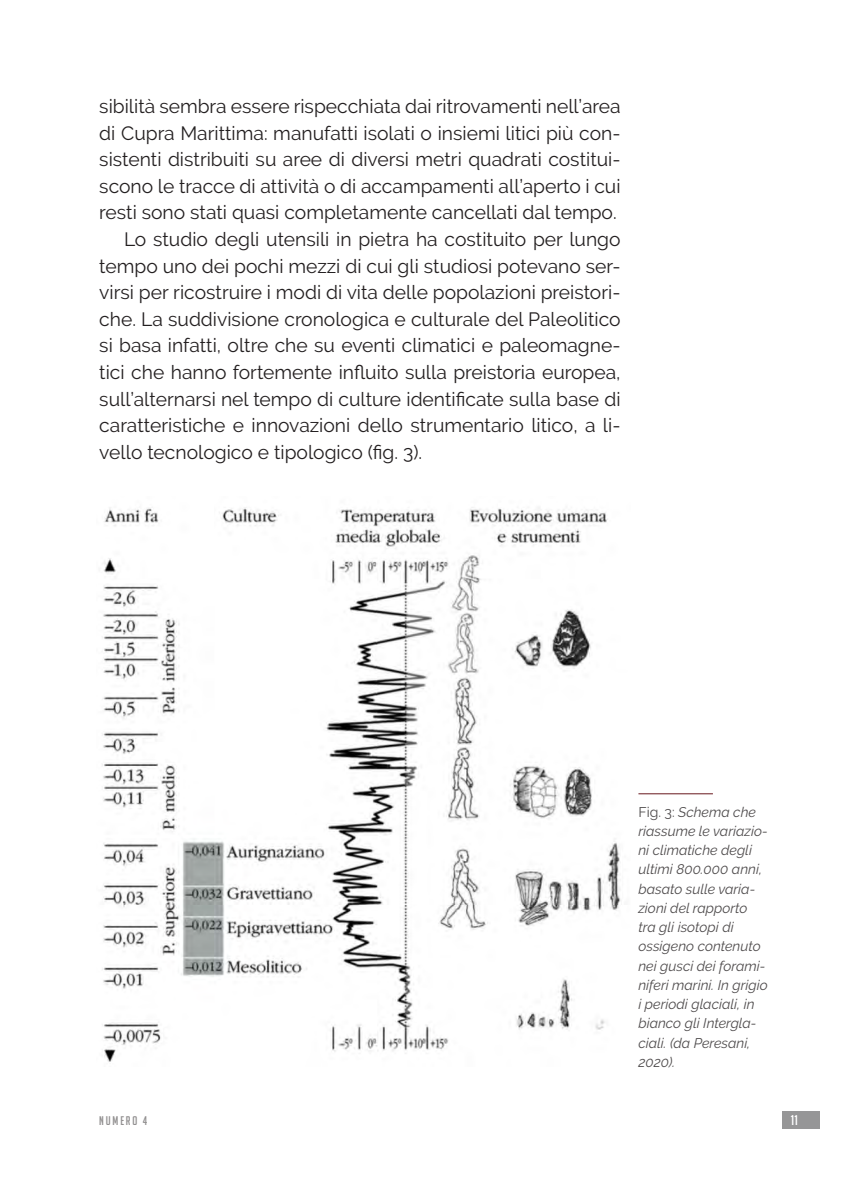
<style>
.page{position:relative;width:844px;height:1191px;background:#fff}
.page>*{position:absolute;margin:0;border:0;box-sizing:border-box;transform-origin:0 0}
.t1{font:19.25px/26.6px "Raleway";color:#231f20;text-align:justify}
.t2{font:italic 14px/19.2px "Raleway";color:#231f20}
.t3{font:14px "Big Noodle Titling";color:#fff}
.t4{font:12.25px "Big Noodle Titling";letter-spacing:.15em;color:#231f20}
.s1{font-style:normal}
</style>
<div class="page">
<div style="left:781px;top:1111px;width:38px;height:18px;background:#969697"></div>
<img style="left:102px;top:507px;width:519px;height:555px">
<hr style="left:638px;top:793px;width:74px;height:1px;background:#68171d">
<p class="t1" style="left:99px;top:93px;width:522px">sibilità sembra essere rispecchiata dai ritrovamenti nell’area di Cupra Marittima: manufatti isolati o insiemi litici più con&shy;sistenti distribuiti su aree di diversi metri quadrati costitui&shy;scono le tracce di attività o di accampamenti all’aperto i cui resti sono stati quasi completamente cancellati dal tempo.</p>
<p class="t1" style="left:99px;top:226px;width:522px;text-indent:25px">Lo studio degli utensili in pietra ha costituito per lungo tempo uno dei pochi mezzi di cui gli studiosi potevano ser&shy;virsi per ricostruire i modi di vita delle popolazioni preistori&shy;che. La suddivisione cronologica e culturale del Paleolitico si basa infatti, oltre che su eventi climatici e paleomagne&shy;tici che hanno fortemente influito sulla preistoria europea, sull’alternarsi nel tempo di culture identificate sulla base di caratteristiche e innovazioni dello strumentario litico, a li&shy;vello tecnologico e tipologico (fig. 3).</p>
<p class="t2" style="left:638px;top:802px;width:131px"><span class="s1">Fig. 3:</span> Schema che riassume le variazio&shy;ni climatiche degli ultimi 800.000 anni, basato sulle varia&shy;zioni del rapporto tra gli isotopi di ossigeno contenuto nei gusci dei forami&shy;niferi marini. In grigio i periodi glaciali, in bianco gli Intergla&shy;ciali. (da Peresani,<br>2020).</p>
<p class="t4" style="left:99px;top:1113px;width:50px">NUMERO 4</p>
<p class="t3" style="left:790px;top:1112px;width:8px">11</p>
</div>
